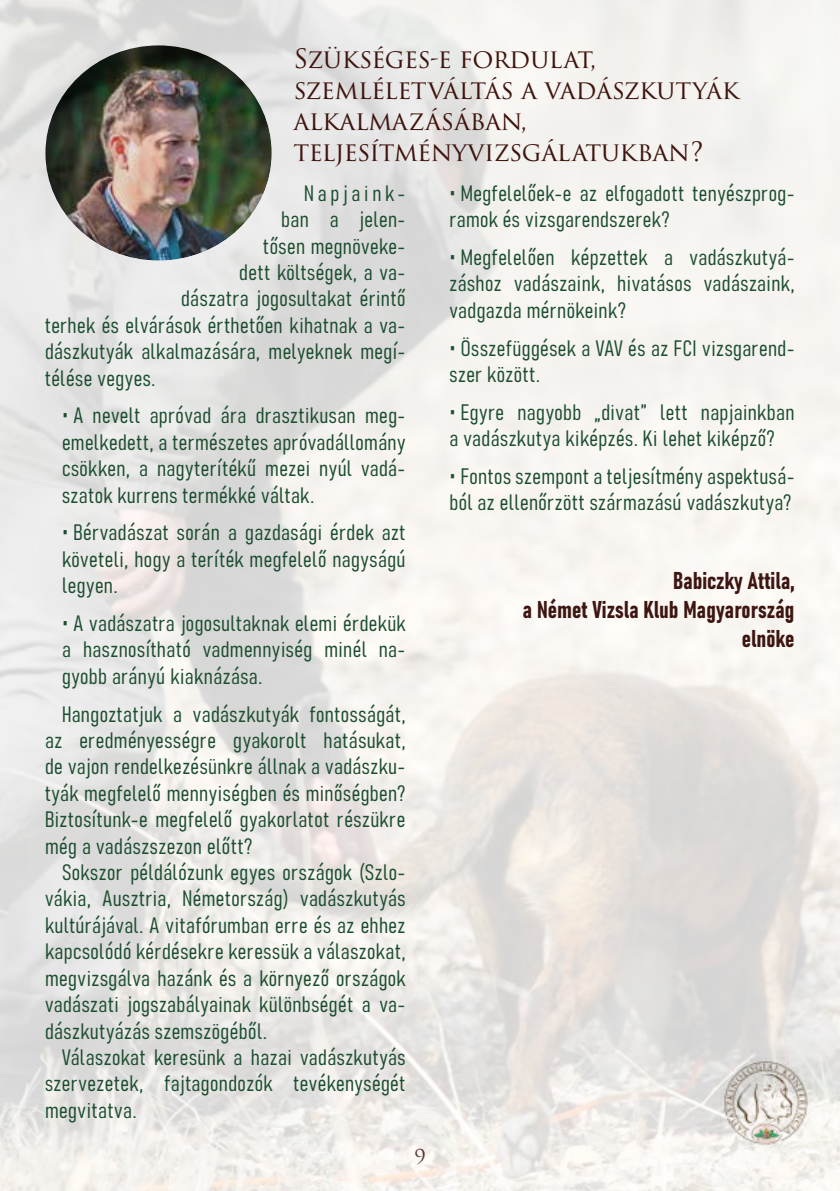
<style>
.page{position:relative;width:840px;height:1191px;background:#fff}
.page>*{position:absolute;margin:0;border:0;box-sizing:border-box;transform-origin:0 0}
.t1{font:26px/31.2px "Trajan Pro 3";letter-spacing:-.02em;color:#3f140e}
.t2{font:24px/28.8px "Bahnschrift";color:#3d1511;text-align:right}
.t3{font:22px/26.4px "Bahnschrift";letter-spacing:.02em;color:#1d4e30;text-align:justify}
.t4{font:22px "Bahnschrift";letter-spacing:.17em;color:#1d4e30}
.t5{font:20px "Trajan Pro 3";color:#3d1511}
.s1{font-size:30px}
</style>
<div class="page">
<img style="left:0;top:0;width:839px;height:1191px">
<p class="t1" style="left:293px;top:44px;width:447px">SZÜKSÉGES-E FORDULAT,<br>SZEMLÉLETVÁLTÁS A VADÁSZKUTYÁK<br>ALKALMAZÁSÁBAN,<br>TELJESÍTMÉNYVIZSGÁLATUKBAN?</p>
<p class="t4" style="left:304px;top:176px;width:102px">Napjaink-</p>
<p class="t3" style="left:281px;top:205px;width:125px">ban a jelen-</p>
<p class="t3" style="left:263px;top:231px;width:143px">tősen megnöveke-</p>
<p class="t3" style="left:239px;top:258px;width:167px">dett költségek, a va-</p>
<p class="t3" style="left:181px;top:284px;width:226px">dászatra jogosultakat érintő</p>
<p class="t3" style="left:45px;top:310px;width:361px">terhek és elvárások érthetően kihatnak a va-</p>
<p class="t3" style="left:45px;top:337px;width:361px">dászkutyák alkalmazására, melyeknek megí-</p>
<p class="t3" style="left:45px;top:363px;width:112px">télése vegyes.</p>
<p class="t3" style="left:62px;top:401px;width:345px"><span class="s1">•</span> A nevelt apróvad ára drasztikusan meg&shy;emelkedett, a természetes apróvadállomány csökken, a nagyterítékű mezei nyúl vadá&shy;szatok kurrens termékké váltak.</p>
<p class="t3" style="left:62px;top:518px;width:345px"><span class="s1">•</span> Bérvadászat során a gazdasági érdek azt követeli, hogy a teríték megfelelő nagyságú legyen.</p>
<p class="t3" style="left:62px;top:608px;width:344px"><span class="s1">•</span> A vadászatra jogosultaknak elemi érdekük a hasznosítható vadmennyiség minél na&shy;gyobb arányú kiaknázása.</p>
<p class="t3" style="left:45px;top:699px;width:362px;text-indent:17px">Hangoztatjuk a vadászkutyák fontosságát, az eredményességre gyakorolt hatásukat, de vajon rendelkezésünkre állnak a vadászku&shy;tyák megfelelő mennyiségben és minőségben?<br>Biztosítunk-e megfelelő gyakorlatot részükre még a vadászszezon előtt?</p>
<p class="t3" style="left:45px;top:857px;width:362px;text-indent:17px">Sokszor példálózunk egyes országok (Szlo&shy;vákia, Ausztria, Németország) vadászkutyás kultúrájával. A vitafórumban erre és az ehhez kapcsolódó kérdésekre keressük a válaszokat, megvizsgálva hazánk és a környező országok vadászati jogszabályainak különbségét a va&shy;dászkutyázás szemszögéből.</p>
<p class="t3" style="left:45px;top:1042px;width:362px;text-indent:17px">Válaszokat keresünk a hazai vadászkutyás szervezetek, fajtagondozók tevékenységét megvitatva.</p>
<p class="t5" style="left:414px;top:1143px;width:13px">9</p>
<p class="t3" style="left:449px;top:178px;width:346px"><span class="s1">•</span> Megfelelőek-e az elfogadott tenyészprog&shy;ramok és vizsgarendszerek?</p>
<p class="t3" style="left:449px;top:242px;width:346px"><span class="s1">•</span> Megfelelően képzettek a vadászkutyá&shy;záshoz vadászaink, hivatásos vadászaink, vadgazda mérnökeink?</p>
<p class="t3" style="left:449px;top:333px;width:346px"><span class="s1">•</span> Összefüggések a VAV és az FCI vizsgarend&shy;szer között.</p>
<p class="t3" style="left:449px;top:397px;width:346px"><span class="s1">•</span> Egyre nagyobb „divat” lett napjainkban a vadászkutya kiképzés. Ki lehet kiképző?</p>
<p class="t3" style="left:449px;top:461px;width:346px"><span class="s1">•</span> Fontos szempont a teljesítmény aspektusá&shy;ból az ellenőrzött származású vadászkutya?</p>
<p class="t2" style="left:522px;top:565px;width:273px">Babiczky Attila,<br>a Német Vizsla Klub Magyarország elnöke</p>
</div>
